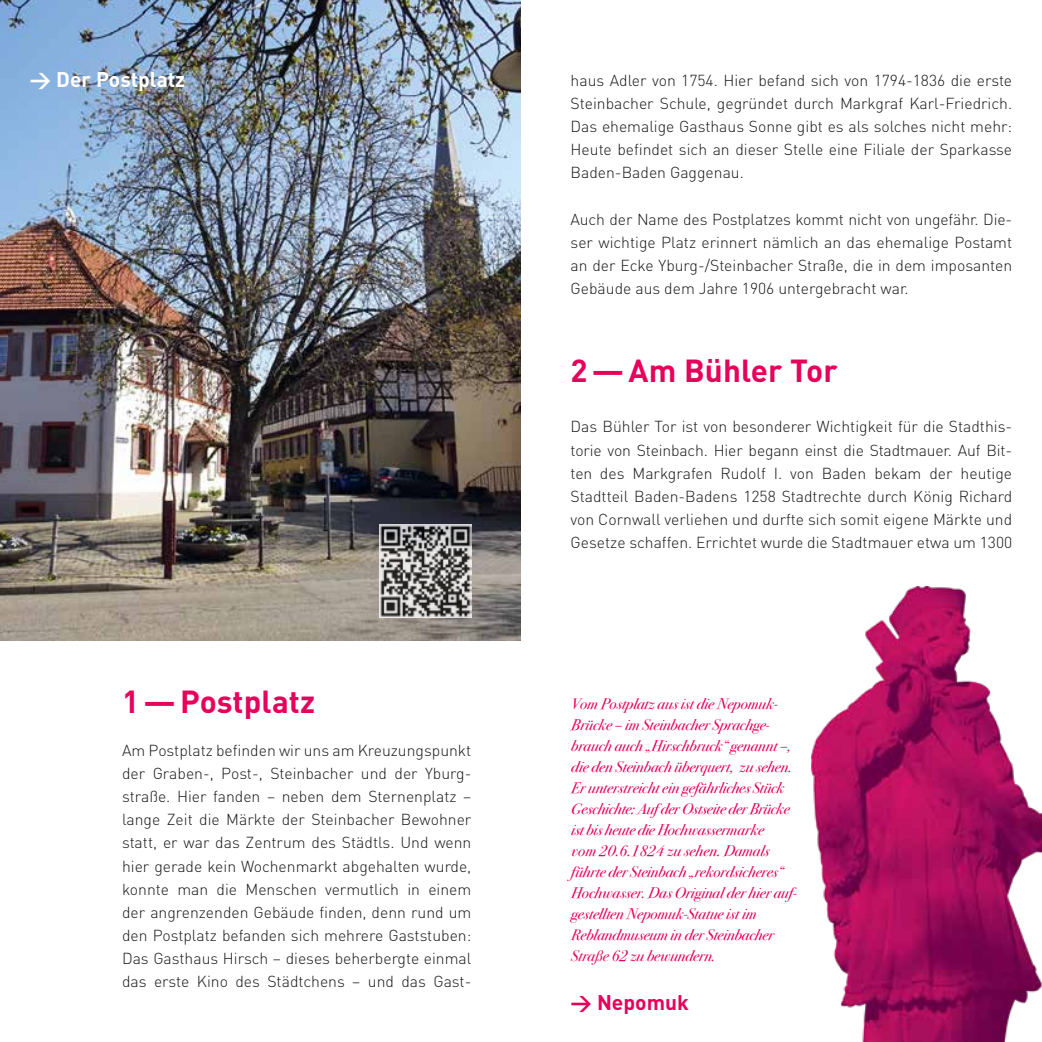
<style>
.page{position:relative;width:1042px;height:1042px;background:#fff}
.page>*{position:absolute;margin:0;border:0;box-sizing:border-box;transform-origin:0 0}
.t1{font:700 31.5px "DIN";letter-spacing:.005em;color:#e6015b}
.t2{font:700 21px "DIN";color:#fff}
.t3{font:700 21px "DIN";color:#e6015b}
.t4{font:300 15.75px/23.1px "DIN";color:#181716;text-align:justify}
.t5{font:italic 15.4px/21px "Bodoni Svty Two ITCTT";color:#e6015b}
</style>
<div class="page">
<img style="left:0;top:0;width:521px;height:640px">
<img style="left:811px;top:587px;width:231px;height:455px">
<img style="left:379px;top:525px;width:92px;height:92px">
<h2 class="t2" style="left:30px;top:66px;width:157px">&gt; Der Postplatz</h2>
<h1 class="t1" style="left:122px;top:681px;width:195px">1—Postplatz</h1>
<p class="t4" style="left:122px;top:738px;width:351px">Am Postplatz befinden wir uns am Kreuzungspunkt der Graben-, Post-, Steinbacher und der Yburg&shy;straße. Hier fanden – neben dem Sternenplatz – lange Zeit die Märkte der Steinbacher Bewohner statt, er war das Zentrum des Städtls. Und wenn hier gerade kein Wochenmarkt abgehalten wurde, konnte man die Menschen vermutlich in einem der angrenzenden Gebäude finden, denn rund um den Postplatz befanden sich mehrere Gaststuben:<br>Das Gasthaus Hirsch – dieses beherbergte einmal das erste Kino des Städtchens – und das Gast-</p>
<p class="t4" style="left:570px;top:69px;width:443px">haus Adler von 1754. Hier befand sich von 1794-1836 die erste Steinbacher Schule, gegründet durch Markgraf Karl-Friedrich.<br>Das ehemalige Gasthaus Sonne gibt es als solches nicht mehr:<br>Heute befindet sich an dieser Stelle eine Filiale der Sparkasse Baden-Baden Gaggenau.</p>
<p class="t4" style="left:570px;top:207px;width:443px">Auch der Name des Postplatzes kommt nicht von ungefähr. Die&shy;ser wichtige Platz erinnert nämlich an das ehemalige Postamt an der Ecke Yburg-/Steinbacher Straße, die in dem imposanten Gebäude aus dem Jahre 1906 untergebracht war.</p>
<h1 class="t1" style="left:570px;top:350px;width:269px">2—Am Bühler Tor</h1>
<p class="t4" style="left:570px;top:415px;width:443px;text-align:left">Das Bühler Tor ist von besonderer Wichtigkeit für die Stadthis&shy;torie von Steinbach. Hier begann einst die Stadtmauer. Auf Bit&shy;ten des Markgrafen Rudolf I. von Baden bekam der heutige Stadtteil Baden-Badens 1258 Stadtrechte durch König Richard von Cornwall verliehen und durfte sich somit eigene Märkte und Gesetze schaffen. Errichtet wurde die Stadtmauer etwa um 1300</p>
<p class="t5" style="left:571px;top:692px;width:227px">Vom Postplatz aus ist die Nepomuk-Brücke – im Steinbacher Sprachge&shy;brauch auch „Hirschbruck“ genannt –, die den Steinbach überquert, zu sehen.<br>Er unterstreicht ein gefährliches Stück Geschichte: Auf der Ostseite der Brücke ist bis heute die Hochwassermarke<br>vom 20.6.1824 zu sehen. Damals führte der Steinbach „rekordsicheres“ Hochwasser. Das Original der hier auf&shy;gestellten Nepomuk-Statue ist im Reblandmuseum in der Steinbacher Straße 62 zu bewundern.</p>
<h2 class="t3" style="left:570px;top:989px;width:120px">&gt; Nepomuk</h2>
</div>
